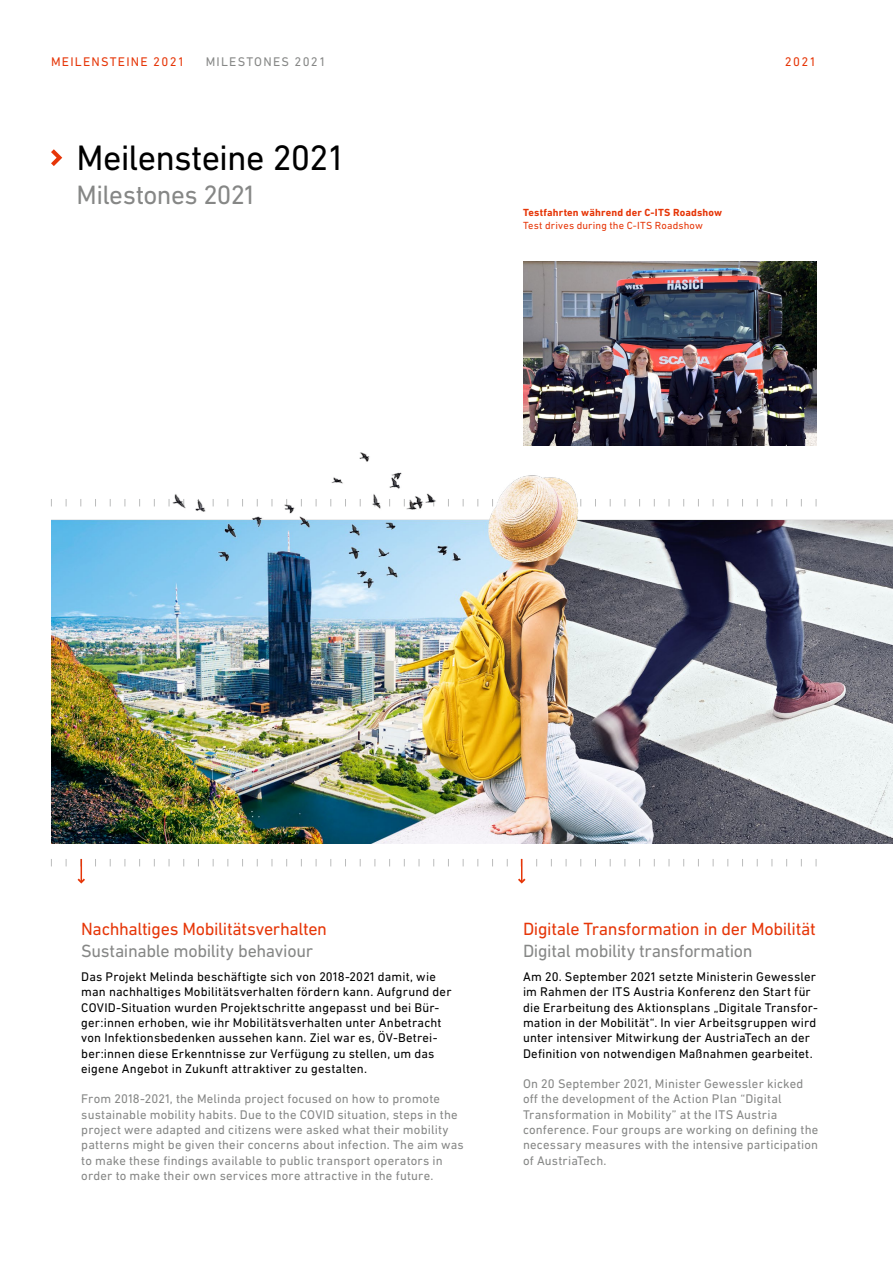
<style>
.page{position:relative;width:893px;height:1263px;background:#fff}
.page>*{position:absolute;margin:0;border:0;box-sizing:border-box;transform-origin:0 0}
.H_H1_DE{font:36px "DIN Next LT Pro";letter-spacing:-.025em;color:#000}
.t1{font:27px "DIN Next LT Pro";letter-spacing:-.02em;color:#868786}
.H_H2_No_Space_DE{font:18px "DIN Next LT Pro";letter-spacing:-.02em;color:#e63608}
.t2{font:18px "DIN Next LT Pro";letter-spacing:-.015em;color:#868786}
.P_P_DIN_DE{font:12.75px/15.3px "DIN Next LT Pro";letter-spacing:.015em;color:#000}
.t3{font:12.75px/15.3px "DIN Next LT Pro";letter-spacing:.015em;color:#868786}
.Inhaltsverzeichniss_NAV_DE{font:12.75px "DIN Next LT Pro";letter-spacing:.1em;color:#e63608}
.t4{font:12.75px "DIN Next LT Pro";letter-spacing:.1em;color:#868786}
.Other_Caption_DE{font:700 10.5px "DIN Next LT Pro";letter-spacing:.015em;color:#e63608}
.t5{font:10.5px "DIN Next LT Pro";letter-spacing:.02em;color:#e63608}
</style>
<div class="page">
<svg style="left:51px;top:149px;width:11px;height:17px"></svg>
<svg style="left:78px;top:859px;width:7px;height:24px"></svg>
<svg style="left:518px;top:859px;width:7px;height:24px"></svg>
<img style="left:51px;top:400px;width:842px;height:443px">
<img style="left:523px;top:262px;width:293px;height:183px">
<h1 class="Inhaltsverzeichniss_NAV_DE" style="left:51px;top:54px;width:135px">MEILENSTEINE 2021</h1>
<p class="Inhaltsverzeichniss_NAV_DE" style="left:785px;top:54px;width:33px">2021</p>
<p class="t4" style="left:206px;top:54px;width:122px">MILESTONES 2021</p>
<h2 class="H_H1_DE" style="left:77px;top:137px;width:271px">Meilensteine 2021</h2>
<h2 class="t1" style="left:77px;top:179px;width:179px">Milestones 2021</h2>
<h3 class="Other_Caption_DE" style="left:523px;top:206px;width:201px">Testfahrten während der C-ITS Roadshow</h3>
<p class="t5" style="left:523px;top:219px;width:181px">Test drives during the C-ITS Roadshow</p>
<h2 class="H_H2_No_Space_DE" style="left:81px;top:919px;width:247px">Nachhaltiges Mobilitätsverhalten</h2>
<h3 class="t2" style="left:81px;top:940px;width:233px">Sustainable mobility behaviour</h3>
<p class="P_P_DIN_DE" style="left:81px;top:969px;width:372px">Das Projekt Melinda beschäftigte sich von 2018-2021 damit, wie man nachhaltiges Mobilitätsverhalten fördern kann. Aufgrund der COVID-Situation wurden Projektschritte angepasst und bei Bür&shy;ger:innen erhoben, wie ihr Mobilitätsverhalten unter Anbetracht von Infektionsbedenken aussehen kann. Ziel war es, ÖV-Betrei&shy;ber:innen diese Erkenntnisse zur Verfügung zu stellen, um das eigene Angebot in Zukunft attraktiver zu gestalten.</p>
<p class="t3" style="left:81px;top:1091px;width:384px">From 2018-2021, the Melinda project focused on how to promote sustainable mobility habits. Due to the COVID situation, steps in the project were adapted and citizens were asked what their mobility patterns might be given their concerns about infection. The aim was to make these findings available to public transport operators in order to make their own services more attractive in the future.</p>
<h2 class="H_H2_No_Space_DE" style="left:523px;top:919px;width:294px">Digitale Transformation in der Mobilität</h2>
<h3 class="t2" style="left:523px;top:940px;width:231px">Digital mobility transformation</h3>
<p class="P_P_DIN_DE" style="left:523px;top:969px;width:296px">Am 20. September 2021 setzte Ministerin Gewessler im Rahmen der ITS Austria Konferenz den Start für die Erarbeitung des Aktionsplans „Digitale Transfor&shy;mation in der Mobilität“. In vier Arbeitsgruppen wird unter intensiver Mitwirkung der AustriaTech an der Definition von notwendigen Maßnahmen gearbeitet.</p>
<p class="t3" style="left:523px;top:1076px;width:297px">On 20 September 2021, Minister Gewessler kicked off the development of the Action Plan “Digital Transformation in Mobility” at the ITS Austria conference. Four groups are working on defining the necessary measures with the intensive participation of AustriaTech.</p>
</div>
